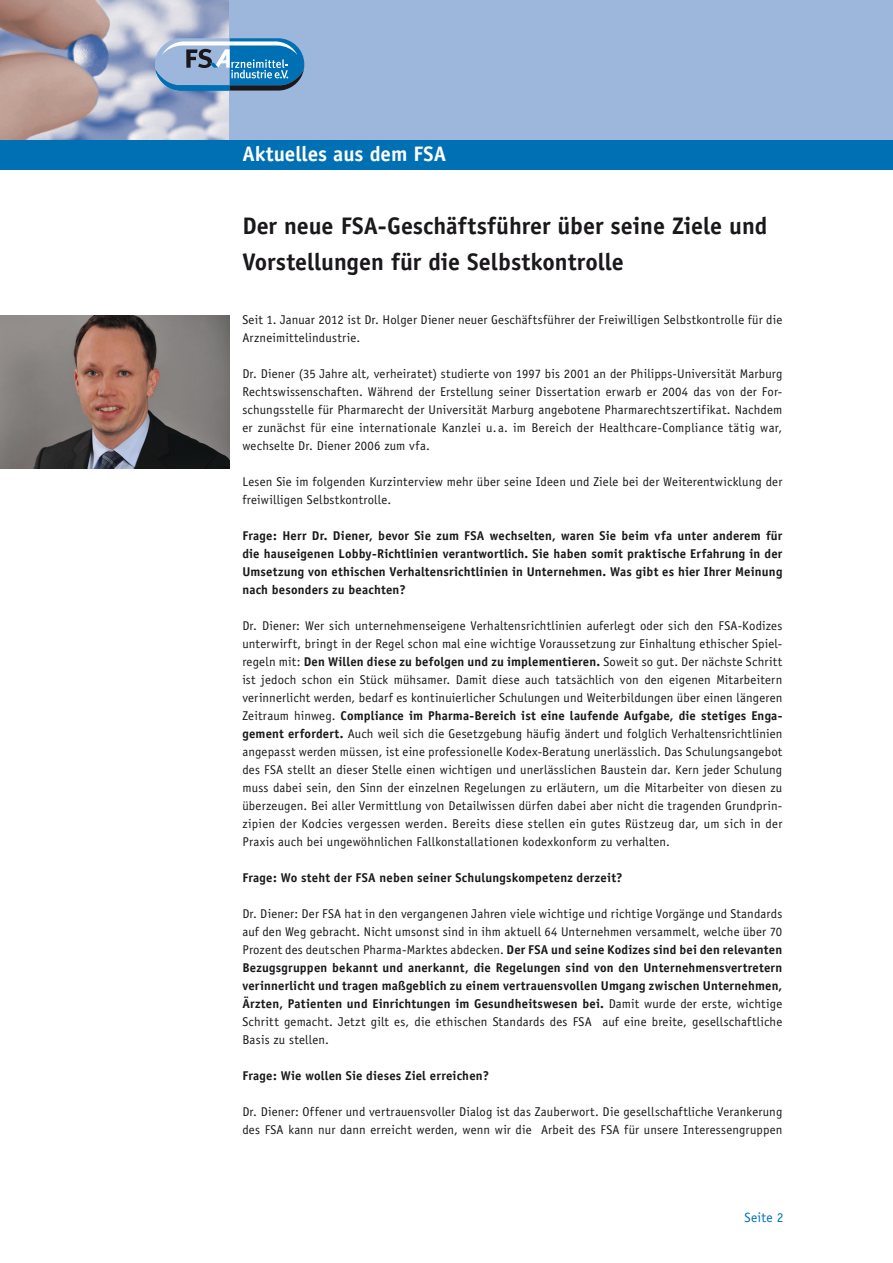
<style>
.page{position:relative;width:893px;height:1263px;background:#fff}
.page>*{position:absolute;margin:0;border:0;box-sizing:border-box;transform-origin:0 0}
.t1{font:700 24px/36px "Officina Sans";color:#1a181b}
.t2{font:700 21px "Officina Sans";color:#fff}
.t3{font:13.5px "Officina Sans";letter-spacing:.02em;color:#0070b5}
.t4{font:12.75px/18px "Officina Sans";letter-spacing:.015em;color:#1a181b}
.t5{font:700 12.75px/18px "Officina Sans";letter-spacing:.015em;color:#1a181b;text-align:justify}
.s1{font-weight:700}
</style>
<div class="page">
<img style="left:0;top:0;width:230px;height:140px">
<div style="left:230px;top:0;width:663px;height:140px;background:#9cb6dc"></div>
<div style="left:0;top:140px;width:893px;height:30px;background:#0070b5"></div>
<svg style="left:155px;top:38px;width:149px;height:53px;background:#6297c1"></svg>
<img style="left:0;top:315px;width:230px;height:153px">
<h2 class="t2" style="left:242px;top:141px;width:205px">Aktuelles aus dem FSA</h2>
<h1 class="t1" style="left:242px;top:208px;width:526px">Der neue FSA-Geschäftsführer über seine Ziele und<br>Vorstellungen für die Selbstkontrolle</h1>
<p class="t4" style="left:242px;top:311px;width:541px">Seit 1. Januar 2012 ist Dr. Holger Diener neuer Geschäftsführer der Freiwilligen Selbstkontrolle für die<br>Arzneimittelindustrie.</p>
<p class="t4" style="left:242px;top:365px;width:542px;text-align:justify">Dr. Diener (35 Jahre alt, verheiratet) studierte von 1997 bis 2001 an der Philipps-Universität Marburg Rechtswissenschaften. Während der Erstellung seiner Dissertation erwarb er 2004 das von der For&shy;schungsstelle für Pharmarecht der Universität Marburg angebotene Pharmarechtszertifikat. Nachdem er zunächst für eine internationale Kanzlei u.a. im Bereich der Healthcare-Compliance tätig war, wechselte Dr. Diener 2006 zum vfa.</p>
<p class="t4" style="left:242px;top:473px;width:541px">Lesen Sie im folgenden Kurzinterview mehr über seine Ideen und Ziele bei der Weiterentwicklung der freiwilligen Selbstkontrolle.</p>
<p class="t5" style="left:242px;top:527px;width:542px">Frage: Herr Dr. Diener, bevor Sie zum FSA wechselten, waren Sie beim vfa unter anderem für die hauseigenen Lobby-Richtlinien verantwortlich. Sie haben somit praktische Erfahrung in der Umsetzung von ethischen Verhaltensrichtlinien in Unternehmen. Was gibt es hier Ihrer Meinung nach besonders zu beachten?</p>
<p class="t4" style="left:242px;top:617px;width:542px;text-align:justify">Dr. Diener: Wer sich unternehmenseigene Verhaltensrichtlinien auferlegt oder sich den FSA-Kodizes unterwirft, bringt in der Regel schon mal eine wichtige Voraussetzung zur Einhaltung ethischer Spiel&shy;regeln mit: <span class="s1">Den Willen diese zu befolgen und zu implementieren.</span> Soweit so gut. Der nächste Schritt ist jedoch schon ein Stück mühsamer. Damit diese auch tatsächlich von den eigenen Mitarbeitern verinnerlicht werden, bedarf es kontinuierlicher Schulungen und Weiterbildungen über einen längeren Zeitraum hinweg. <span class="s1">Compliance im Pharma-Bereich ist eine laufende Aufgabe, die stetiges Enga&shy;gement erfordert.</span> Auch weil sich die Gesetzgebung häufig ändert und folglich Verhaltensrichtlinien angepasst werden müssen, ist eine professionelle Kodex-Beratung unerlässlich. Das Schulungsangebot des FSA stellt an dieser Stelle einen wichtigen und unerlässlichen Baustein dar. Kern jeder Schulung muss dabei sein, den Sinn der einzelnen Regelungen zu erläutern, um die Mitarbeiter von diesen zu überzeugen. Bei aller Vermittlung von Detailwissen dürfen dabei aber nicht die tragenden Grundprin&shy;zipien der Kodcies vergessen werden. Bereits diese stellen ein gutes Rüstzeug dar, um sich in der Praxis auch bei ungewöhnlichen Fallkonstallationen kodexkonform zu verhalten.</p>
<p class="t5" style="left:242px;top:869px;width:382px">Frage: Wo steht der FSA neben seiner Schulungskompetenz derzeit?</p>
<p class="t4" style="left:242px;top:905px;width:541px;text-align:justify">Dr. Diener: Der FSA hat in den vergangenen Jahren viele wichtige und richtige Vorgänge und Standards auf den Weg gebracht. Nicht umsonst sind in ihm aktuell 64 Unternehmen versammelt, welche über 70<br>Prozent des deutschen Pharma-Marktes abdecken. <span class="s1">Der FSA und seine Kodizes sind bei den relevanten Bezugsgruppen bekannt und anerkannt, die Regelungen sind von den Unternehmensvertretern verinnerlicht und tragen maßgeblich zu einem vertrauensvollen Umgang zwischen Unternehmen, Ärzten, Patienten und Einrichtungen im Gesundheitswesen bei.</span> Damit wurde der erste, wichtige Schritt gemacht. Jetzt gilt es, die ethischen Standards des FSA auf eine breite, gesellschaftliche Basis zu stellen.</p>
<p class="t5" style="left:242px;top:1067px;width:248px">Frage: Wie wollen Sie dieses Ziel erreichen?</p>
<p class="t4" style="left:242px;top:1103px;width:541px">Dr. Diener: Offener und vertrauensvoller Dialog ist das Zauberwort. Die gesellschaftliche Verankerung des FSA kann nur dann erreicht werden, wenn wir die Arbeit des FSA für unsere Interessengruppen</p>
<p class="t3" style="left:744px;top:1209px;width:40px">Seite 2</p>
</div>
